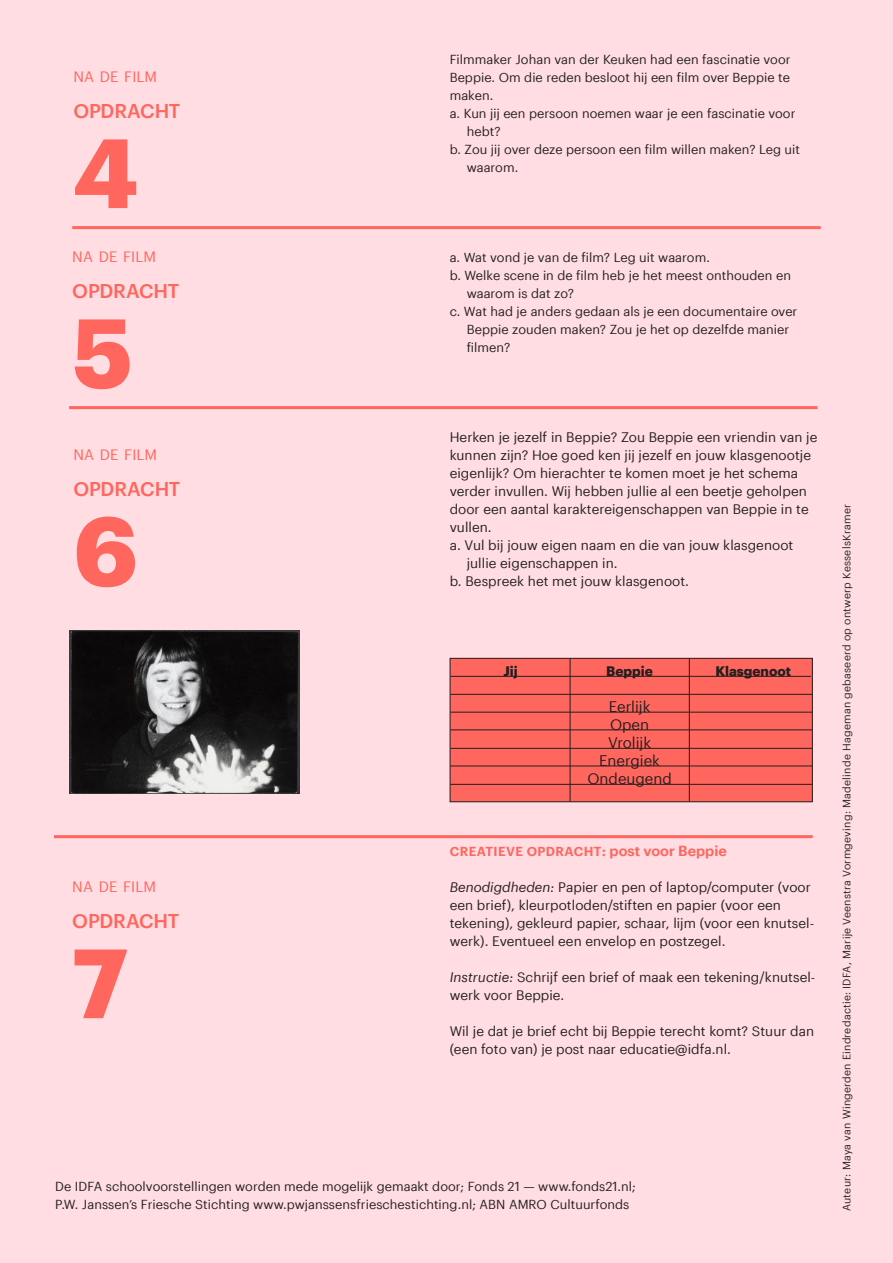
<style>
.page{position:relative;width:893px;height:1263px;background:#ffdde2}
.page>*{position:absolute;margin:0;border:0;box-sizing:border-box;transform-origin:0 0}
.t1{font:700 96px "Graphik App";color:#ff665e}
.t2{font:500 19.5px "Graphik App";letter-spacing:-.005em;color:#ff665e}
.t3{font:15px/18px "Graphik App";color:#231f20;text-align:center}
.t4{font:14.7px "Graphik App";letter-spacing:.005em;color:#ff665e}
.t5{font:13.5px/18px "Graphik App";letter-spacing:.005em;color:#231f20}
.t6{font:700 13.5px "Graphik App";color:#231f20}
.t7{font:12.75px/18px "Graphik App";letter-spacing:.005em;color:#231f20}
.t8{font:600 12.75px "Graphik App";letter-spacing:.035em;color:#ff665e}
.t9{font:10.5px "Graphik App";letter-spacing:.025em;color:#231f20}
.s1{font-size:14.25px}
.s2{font-style:italic}
</style>
<div class="page">
<div style="left:450px;top:658px;width:362px;height:144px;background:#ff665e"></div>
<div style="left:450px;top:658px;width:363px;height:144px;border:1px solid #231f20"></div>
<hr style="left:450px;top:712px;width:362px;height:1px;background:#231f20">
<hr style="left:451px;top:730px;width:361px;height:1px;background:#231f20">
<hr style="left:450px;top:748px;width:362px;height:1px;background:#231f20">
<hr style="left:450px;top:784px;width:362px;height:1px;background:#231f20">
<hr style="left:450px;top:676px;width:361px;height:1px;background:#231f20">
<hr style="left:450px;top:766px;width:363px;height:1px;background:#231f20">
<hr style="left:450px;top:694px;width:363px;height:1px;background:#231f20">
<hr style="left:570px;top:659px;width:1px;height:142px;background:#231f20">
<hr style="left:689px;top:658px;width:1px;height:143px;background:#231f20">
<hr style="left:72px;top:226px;width:749px;height:3px;background:#ff665e">
<hr style="left:69px;top:406px;width:748px;height:3px;background:#ff665e">
<hr style="left:54px;top:835px;width:759px;height:3px;background:#ff665e">
<img style="left:69px;top:630px;width:231px;height:164px">
<p class="t4" style="left:73px;top:66px;width:85px">NA DE FILM</p>
<h2 class="t2" style="left:73px;top:96px;width:108px">OPDRACHT</h2>
<h1 class="t1" style="left:73px;top:99px;width:67px">4</h1>
<p class="t4" style="left:72px;top:246px;width:85px">NA DE FILM</p>
<h2 class="t2" style="left:72px;top:276px;width:108px">OPDRACHT</h2>
<h1 class="t1" style="left:72px;top:279px;width:62px">5</h1>
<p class="t4" style="left:73px;top:444px;width:85px">NA DE FILM</p>
<h2 class="t2" style="left:73px;top:474px;width:108px">OPDRACHT</h2>
<h1 class="t1" style="left:73px;top:477px;width:66px">6</h1>
<p class="t4" style="left:72px;top:876px;width:85px">NA DE FILM</p>
<h2 class="t2" style="left:72px;top:906px;width:108px">OPDRACHT</h2>
<h1 class="t1" style="left:72px;top:909px;width:57px">7</h1>
<p class="t7" style="left:450px;top:49px;width:342px">Filmmaker Johan van der Keuken had een fascinatie voor</p>
<p class="t7" style="left:450px;top:67px;width:342px">Beppie. Om die reden besloot hij een film over Beppie te</p>
<p class="t7" style="left:450px;top:85px;width:45px">maken.</p>
<p class="t7" style="left:450px;top:103px;width:347px">a. Kun jij een persoon noemen waar je een fascinatie voor</p>
<p class="t7" style="left:467px;top:121px;width:35px">hebt?</p>
<p class="t7" style="left:450px;top:139px;width:352px">b. Zou jij over deze persoon een film willen maken? Leg uit</p>
<p class="t7" style="left:467px;top:157px;width:53px">waarom.</p>
<p class="t7" style="left:450px;top:247px;width:262px">a. Wat vond je van de film? Leg uit waarom.</p>
<p class="t7" style="left:450px;top:265px;width:343px">b. Welke scene in de film heb je het meest onthouden en</p>
<p class="t7" style="left:467px;top:283px;width:109px">waarom is dat zo?</p>
<p class="t7" style="left:450px;top:301px;width:349px">c. Wat had je anders gedaan als je een documentaire over</p>
<p class="t7" style="left:467px;top:319px;width:324px">Beppie zouden maken? Zou je het op dezelfde manier</p>
<p class="t7" style="left:467px;top:337px;width:45px">filmen?</p>
<p class="t5" style="left:450px;top:427px;width:369px">Herken je jezelf in Beppie? Zou Beppie een vriendin van je</p>
<p class="t5" style="left:450px;top:445px;width:363px">kunnen zijn? Hoe goed ken jij jezelf en jouw klasgenootje</p>
<p class="t5" style="left:450px;top:463px;width:350px">eigenlijk? Om hierachter te komen moet je het schema</p>
<p class="t5" style="left:450px;top:481px;width:359px">verder invullen. Wij hebben jullie al een beetje geholpen</p>
<p class="t5" style="left:450px;top:499px;width:361px">door een aantal karaktereigenschappen van Beppie in te</p>
<p class="t5" style="left:450px;top:517px;width:44px">vullen.</p>
<p class="t5" style="left:450px;top:535px;width:345px">a. Vul bij jouw eigen naam en die van jouw klasgenoot</p>
<p class="t5" style="left:467px;top:553px;width:153px">jullie eigenschappen in.</p>
<p class="t5" style="left:450px;top:571px;width:241px">b. Bespreek het met jouw klasgenoot.</p>
<p class="t6" style="left:504px;top:661px;width:16px">Jij</p>
<p class="t6" style="left:715px;top:661px;width:77px">Klasgenoot</p>
<p class="t6" style="left:606px;top:661px;width:48px">Beppie</p>
<p class="t3" style="left:587px;top:696px;width:86px">Eerlijk<br>Open<br>Vrolijk<br>Energiek<br>Ondeugend</p>
<p class="t8" style="left:450px;top:842px;width:279px">CREATIEVE OPDRACHT<span class="s1">: post voor Beppie</span></p>
<p class="t5" style="left:450px;top:877px;width:366px"><span class="s2">Benodigdheden:</span> Papier en pen of laptop/computer (voor een brief), kleurpotloden/stiften en papier (voor een tekening), gekleurd papier, schaar, lijm (voor een knutsel&shy;werk). Eventueel een envelop en postzegel.</p>
<p class="t5" style="left:450px;top:967px;width:367px"><span class="s2">Instructie:</span> Schrijf een brief of maak een tekening/knutsel&shy;werk voor Beppie.</p>
<p class="t5" style="left:450px;top:1021px;width:366px">Wil je dat je brief echt bij Beppie terecht komt? Stuur dan (een foto van) je post naar educatie@idfa.nl.</p>
<p class="t7" style="left:55px;top:1176px;width:582px">De IDFA schoolvoorstellingen worden mede mogelijk gemaakt door; Fonds 21 — www.fonds21.nl;<br>P.W. Janssen’s Friesche Stichting www.pwjanssensfrieschestichting.nl; ABN AMRO Cultuurfonds</p>
<p class="t9" style="left:839px;top:1211px;width:708px;rotate:-90deg">Auteur: Maya van Wingerden Eindredactie: IDFA, Marije Veenstra Vormgeving: Madelinde Hageman gebaseerd op ontwerp KesselsKramer</p>
</div>
